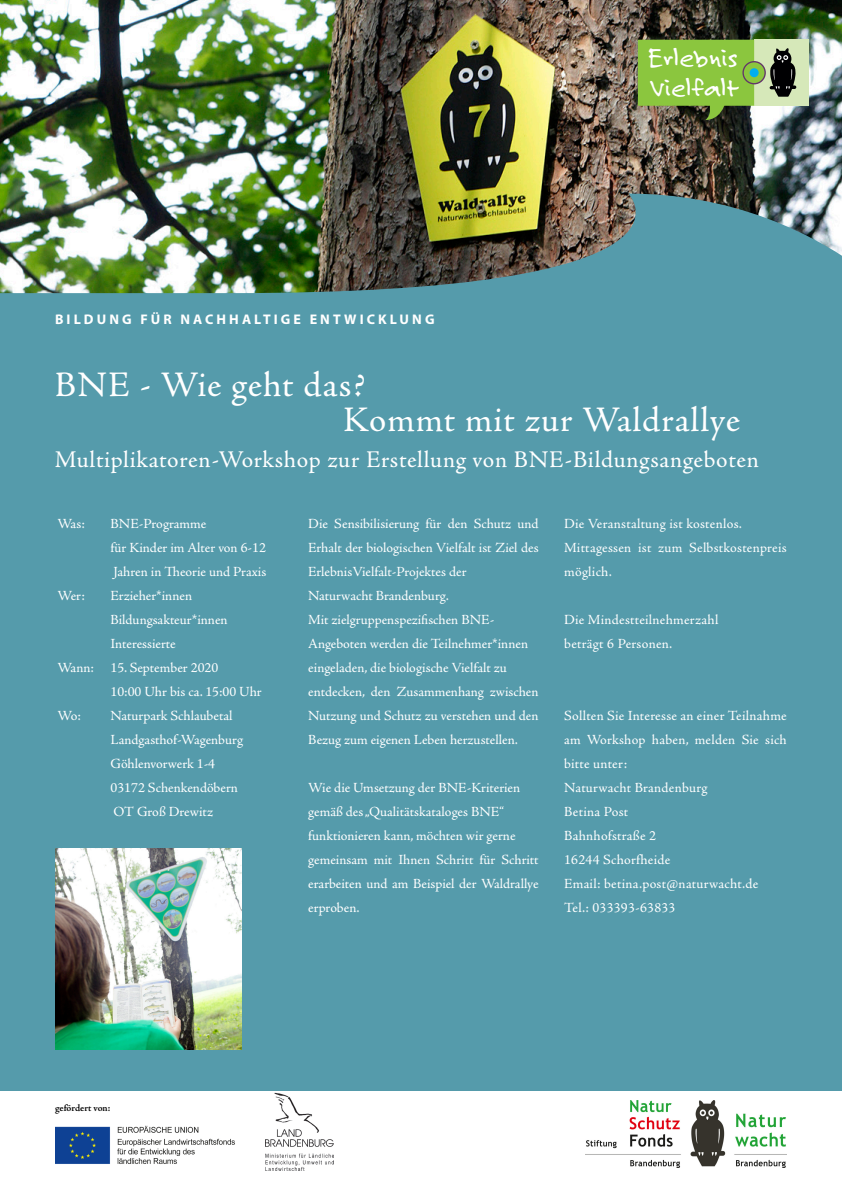
<style>
.page{position:relative;width:842px;height:1191px;background:#fff}
.page>*{position:absolute;margin:0;border:0;box-sizing:border-box;transform-origin:0 0}
.t1{font:36px "Adobe Jenson Pro";letter-spacing:.03em;color:#fff}
.t2{font:27.5px/29.7px "Felt Tip Roman";color:#fff}
.t3{font:24px "Adobe Jenson Pro";letter-spacing:.025em;color:#fff}
.copy{font:14px/24px "Adobe Jenson Pro";color:#fff;text-align:justify}
.copy_weiß{font:14px/24px "Adobe Jenson Pro";letter-spacing:.02em;color:#fff}
.t4{font:700 14px "Myriad Pro";letter-spacing:.22em;color:#fff}
.t5{font:600 10px "Adobe Jenson Pro";letter-spacing:-.005em;color:#000}
</style>
<div class="page">
<img style="left:0;top:0;width:842px;height:194px">
<svg style="left:0;top:194px;width:842px;height:507px;background:#59969f"></svg>
<div style="left:0;top:701px;width:842px;height:389px;background:#559bab"></div>
<div style="left:754px;top:40px;width:54px;height:66px;background:#d6e8b9"></div>
<svg style="left:770px;top:48px;width:26px;height:49px"></svg>
<svg style="left:638px;top:40px;width:116px;height:80px;background:#81b13e"></svg>
<svg style="left:742px;top:61px;width:24px;height:23px"></svg>
<div style="left:744px;top:62px;width:20px;height:21px;background:#8bc63e;border-radius:50%"></div>
<div style="left:750px;top:68px;width:9px;height:9px;background:#00aeef;border-radius:50%"></div>
<img style="left:265px;top:1092px;width:69px;height:78px">
<img style="left:55px;top:1125px;width:180px;height:39px">
<img style="left:586px;top:1100px;width:201px;height:67px">
<img style="left:55px;top:849px;width:187px;height:200px">
<p class="t4" style="left:55px;top:310px;width:381px">BILDUNG FÜR NACHHALTIGE ENTWICKLUNG</p>
<p class="t2" style="left:648px;top:43px;width:92px">Erlebnis<br>Vielfalt</p>
<p class="t1" style="left:55px;top:364px;width:311px">BNE - Wie geht das?</p>
<p class="t1" style="left:343px;top:399px;width:398px">Kommt mit zur Waldrallye</p>
<p class="t3" style="left:55px;top:445px;width:705px">Multiplikatoren-Workshop zur Erstellung von BNE-Bildungsangeboten</p>
<p class="copy" style="left:58px;top:512px;width:29px">Was:</p>
<p class="copy" style="left:111px;top:512px;width:97px">BNE-Programme</p>
<p class="copy" style="left:111px;top:536px;width:157px">für Kinder im Alter von 6-12</p>
<p class="copy" style="left:114px;top:560px;width:154px">Jahren in Theorie und Praxis</p>
<p class="copy" style="left:58px;top:584px;width:29px">Wer:</p>
<p class="copy" style="left:111px;top:584px;width:83px">Erzieher*innen</p>
<p class="copy" style="left:111px;top:608px;width:119px">Bildungsakteur*innen</p>
<p class="copy" style="left:111px;top:632px;width:67px">Interessierte</p>
<p class="copy" style="left:58px;top:656px;width:162px">Wann: 15. September 2020</p>
<p class="copy" style="left:111px;top:680px;width:153px">10:00 Uhr bis ca. 15:00 Uhr</p>
<p class="copy" style="left:58px;top:704px;width:25px">Wo:</p>
<p class="copy" style="left:111px;top:704px;width:124px">Naturpark Schlaubetal</p>
<p class="copy" style="left:111px;top:728px;width:134px">Landgasthof-Wagenburg</p>
<p class="copy" style="left:111px;top:752px;width:106px">Göhlenvorwerk 1-4</p>
<p class="copy" style="left:111px;top:776px;width:129px">03172 Schenkendöbern</p>
<p class="copy" style="left:114px;top:800px;width:101px">OT Groß Drewitz</p>
<p class="copy" style="left:308px;top:512px;width:232px">Die Sensibilisierung für den Schutz und Erhalt der biologischen Vielfalt ist Ziel des ErlebnisVielfalt-Projektes der</p>
<p class="copy" style="left:308px;top:584px;width:142px">Naturwacht Brandenburg.</p>
<p class="copy" style="left:308px;top:608px;width:187px">Mit zielgruppenspezifischen BNE-</p>
<p class="copy" style="left:308px;top:632px;width:221px">Angeboten werden die Teilnehmer*innen</p>
<p class="copy" style="left:308px;top:656px;width:200px">eingeladen, die biologische Vielfalt zu</p>
<p class="copy" style="left:308px;top:680px;width:232px">entdecken, den Zusammenhang zwischen Nutzung und Schutz zu verstehen und den Bezug zum eigenen Leben herzustellen.</p>
<p class="copy" style="left:308px;top:776px;width:213px">Wie die Umsetzung der BNE-Kriterien</p>
<p class="copy" style="left:308px;top:800px;width:197px">gemäß des „Qualitätskataloges BNE“</p>
<p class="copy" style="left:308px;top:824px;width:209px">funktionieren kann, möchten wir gerne</p>
<p class="copy" style="left:308px;top:848px;width:232px">gemeinsam mit Ihnen Schritt für Schritt erarbeiten und am Beispiel der Waldrallye erproben.</p>
<p class="copy_weiß" style="left:564px;top:512px;width:179px">Die Veranstaltung ist kostenlos.</p>
<p class="copy_weiß" style="left:564px;top:536px;width:224px">Mittagessen ist zum Selbstkostenpreis möglich.</p>
<p class="copy_weiß" style="left:564px;top:608px;width:156px">Die Mindestteilnehmerzahl</p>
<p class="copy_weiß" style="left:564px;top:632px;width:110px">beträgt 6 Personen.</p>
<p class="copy_weiß" style="left:564px;top:704px;width:224px;text-align:justify">Sollten Sie Interesse an einer Teilnahme am Workshop haben, melden Sie sich bitte unter:</p>
<p class="copy_weiß" style="left:564px;top:776px;width:145px">Naturwacht Brandenburg</p>
<p class="copy_weiß" style="left:564px;top:800px;width:66px">Betina Post</p>
<p class="copy_weiß" style="left:564px;top:824px;width:93px">Bahnhofstraße 2</p>
<p class="copy_weiß" style="left:564px;top:848px;width:108px">16244 Schorfheide</p>
<p class="copy_weiß" style="left:564px;top:872px;width:196px">Email: betina.post@naturwacht.de</p>
<p class="copy_weiß" style="left:564px;top:896px;width:113px">Tel.: 033393-63833</p>
<p class="t5" style="left:55px;top:1101px;width:56px">gefördert von:</p>
</div>
